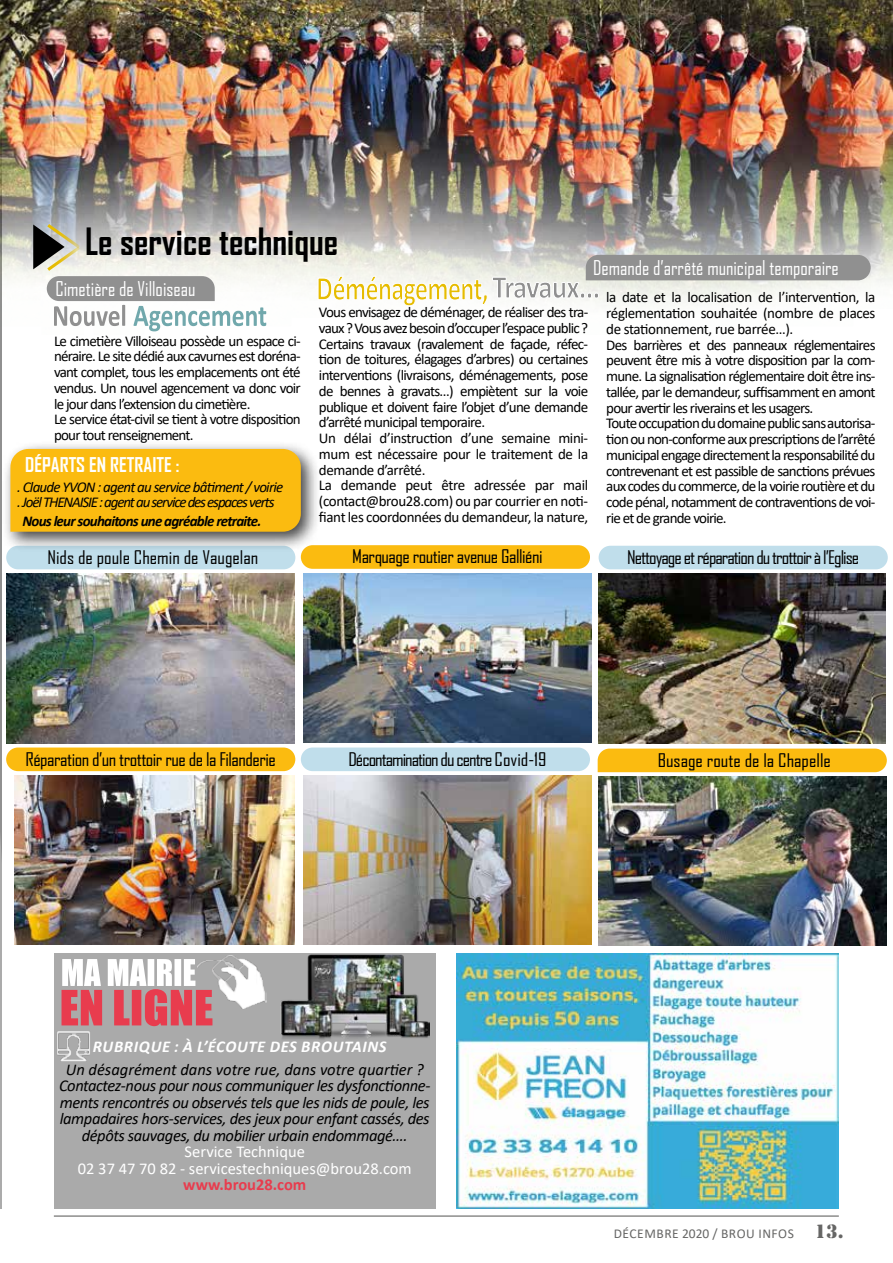
<style>
.page{position:relative;width:893px;height:1263px;background:#fff}
.page>*{position:absolute;margin:0;border:0;box-sizing:border-box;transform-origin:0 0}
.t1{font:700 36px "Agency FB";color:#000}
.t2{font:19.5px "Agency FB";color:#fff}
.t3{font:700 19.5px "Agency FB";color:#fff}
.t4{font:18px "Agency FB";letter-spacing:-.05em;color:#000;scale:1.1 1}
.t5{font:18px "Agency FB";letter-spacing:-.025em;color:#000;scale:1.1 1}
.t6{font:18px "Agency FB";color:#000;scale:1.1 1}
.t7{font:italic 16.5px/16.5px "Calibri";letter-spacing:-.025em;color:#000;text-align:center}
.t8{font:16.5px/16.5px "Calibri";color:#fff;text-align:center}
.t9{font:italic 700 16.5px "Calibri";letter-spacing:.04em;color:#fff}
.t10{font:700 16.5px "Calibri";color:#e83c4e}
.t11{font:15px/15.8px "Calibri";letter-spacing:-.05em;color:#000}
.t12{font:italic 15px/15px "Calibri";letter-spacing:-.075em;color:#000}
.t13{font:italic 700 15px "Calibri";letter-spacing:-.05em;color:#000}
.t14{font:13.5px "Calibri";letter-spacing:.04em;color:#666665}
.s1{font-family:"Stencil Std";font-size:18px}
</style>
<div class="page">
<hr style="left:54px;top:1215px;width:785px;height:1px;background:#666665">
<div style="left:54px;top:953px;width:382px;height:255px;background:#aaa"></div>
<img style="left:301px;top:954px;width:128px;height:86px">
<img style="left:456px;top:954px;width:383px;height:255px">
<hr style="left:0;top:0;width:1px;height:1209px;background:#909090">
<img style="left:0;top:0;width:893px;height:370px">
<img style="left:303px;top:775px;width:288px;height:170px">
<img style="left:303px;top:573px;width:288px;height:170px">
<img style="left:599px;top:776px;width:288px;height:169px">
<img style="left:599px;top:573px;width:286px;height:170px">
<div style="left:301px;top:545px;width:289px;height:24px;background:#fbbb10;border-radius:12px"></div>
<div style="left:301px;top:747px;width:289px;height:24px;background:#c0deeb;border-radius:12px"></div>
<div style="left:599px;top:546px;width:289px;height:23px;background:#c0deeb;border-radius:12px"></div>
<div style="left:598px;top:748px;width:289px;height:24px;background:#fbbb10"></div>
<div style="left:2px;top:441px;width:319px;height:111px;background:#000;opacity:.75"></div>
<img style="left:0;top:449px;width:301px;height:768px">
<svg style="left:33px;top:223px;width:233px;height:108px"></svg>
<svg style="left:318px;top:255px;width:553px;height:51px"></svg>
<h1 class="t1" style="left:85px;top:219px;width:255px">Le service technique</h1>
<h2 class="t2" style="left:593px;top:256px;width:247px">Demande d’arrêté municipal temporaire</h2>
<h2 class="t2" style="left:56px;top:277px;width:141px">Cimetière de Villoiseau</h2>
<p class="t11" style="left:54px;top:332px;width:248px">Le cimetière Villoiseau possède un espace ci&shy;néraire. Le site dédié aux cavurnes est doréna&shy;vant complet, tous les emplacements ont été vendus. Un nouvel agencement va donc voir le jour dans l’extension du cimetière.<br>Le service état-civil se tient à votre disposition pour tout renseignement.</p>
<h2 class="t3" style="left:25px;top:453px;width:156px">DÉPARTS EN RETRAITE :</h2>
<p class="t12" style="left:17px;top:478px;width:267px">. Claude YVON : agent au service bâtiment / voirie . Joël THENAISIE : agent au service des espaces verts</p>
<p class="t13" style="left:23px;top:510px;width:240px">Nous leur souhaitons une agréable retraite.</p>
<p class="t11" style="left:319px;top:304px;width:271px">Vous envisagez de déménager, de réaliser des tra&shy;vaux ? Vous avez besoin d’occuper l’espace public ?<br>Certains travaux (ravalement de façade, réfec&shy;tion de toitures, élagages d’arbres) ou certaines interventions (livraisons, déménagements, pose de bennes à gravats…) empiètent sur la voie publique et doivent faire l’objet d’une demande d’arrêté municipal temporaire.<br>Un délai d’instruction d’une semaine mini&shy;mum est nécessaire pour le traitement de la demande d’arrêté.<br>La demande peut être adressée par mail (contact@brou28.com) ou par courrier en noti&shy;fiant les coordonnées du demandeur, la nature,</p>
<p class="t11" style="left:606px;top:289px;width:271px">la date et la localisation de l’intervention, la réglementation souhaitée (nombre de places de stationnement, rue barrée…).<br>Des barrières et des panneaux réglementaires peuvent être mis à votre disposition par la com&shy;mune. La signalisation réglementaire doit être ins&shy;tallée, par le demandeur, suffisamment en amont pour avertir les riverains et les usagers.<br>Toute occupation du domaine public sans autorisa&shy;tion ou non-conforme aux prescriptions de l’arrêté municipal engage directement la responsabilité du contrevenant et est passible de sanctions prévues aux codes du commerce, de la voirie routière et du code pénal, notamment de contraventions de voi&shy;rie et de grande voirie.</p>
<p class="t5" style="left:352px;top:545px;width:175px">Marquage routier avenue Galliéni</p>
<p class="t6" style="left:47px;top:546px;width:193px">Nids de poule Chemin de Vaugelan</p>
<p class="t4" style="left:627px;top:546px;width:213px">Nettoyage et réparation du trottoir àl’Eglise</p>
<p class="t5" style="left:25px;top:748px;width:229px">Réparation d’un trottoir rue de la Filanderie</p>
<p class="t4" style="left:348px;top:748px;width:182px">Décontamination du centre Covid-19</p>
<p class="t6" style="left:658px;top:749px;width:159px">Busage route de la Chapelle</p>
<p class="t9" style="left:93px;top:1034px;width:295px">RUBRIQUE : À L’ÉCOUTE DES BROUTAINS</p>
<p class="t7" style="left:59px;top:1060px;width:373px">Un désagrément dans votre rue, dans votre quartier ?<br>Contactez-nous pour nous communiquer les dysfonctionne&shy;ments rencontrés ou observés tels que les nids de poule, les lampadaires hors-services, des jeux pour enfant cassés, des dépôts sauvages, du mobilier urbain endommagé….</p>
<p class="t8" style="left:78px;top:1143px;width:335px">Service Technique<br>02 37 47 70 82 - servicestechniques@brou28.com</p>
<p class="t10" style="left:183px;top:1173px;width:125px">www.brou28.com</p>
<p class="t14" style="left:614px;top:1224px;width:232px">DÉCEMBRE 2020 / BROU INFOS <span class="s1">13.</span></p>
</div>
